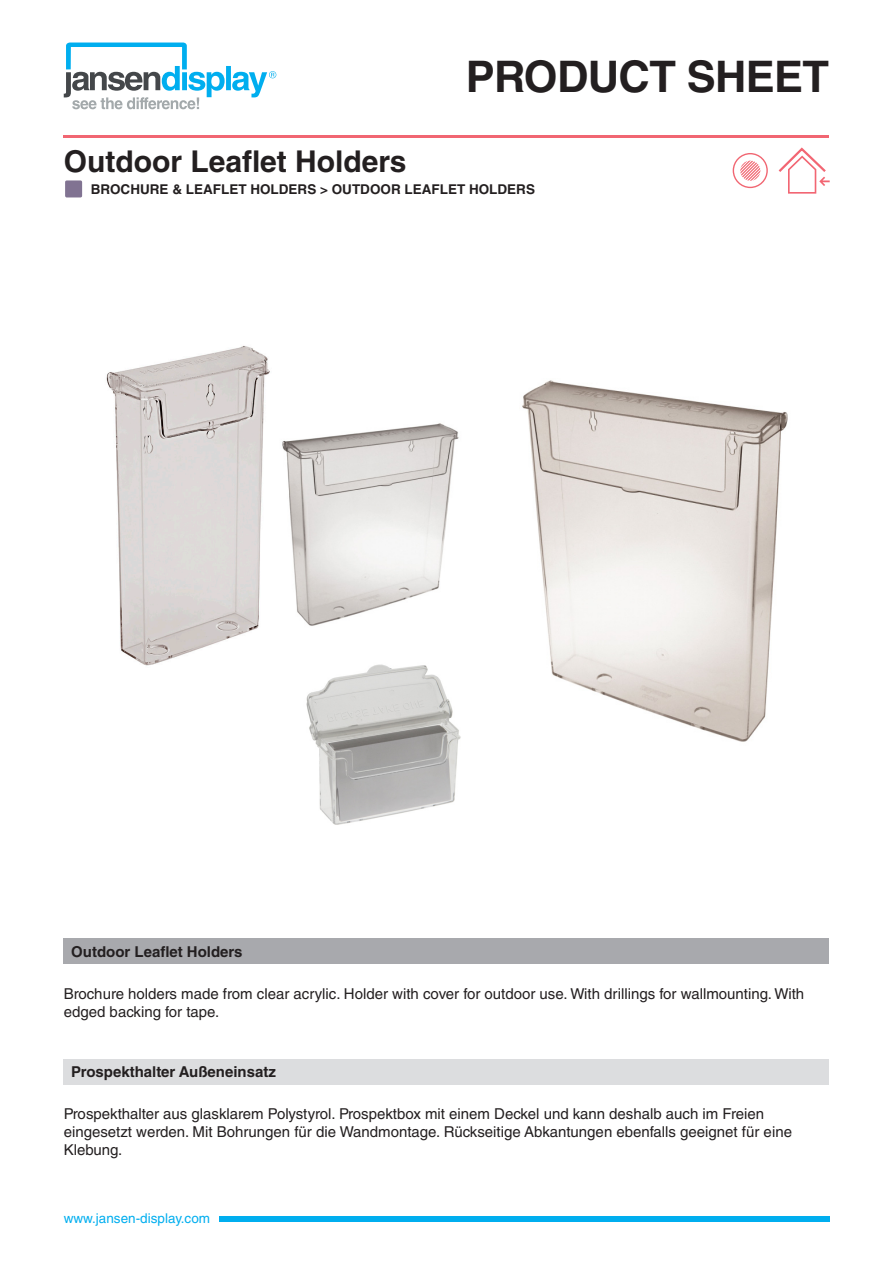
<style>
.page{position:relative;width:893px;height:1263px;background:#fff}
.page>*{position:absolute;margin:0;border:0;box-sizing:border-box;transform-origin:0 0}
.t1{font:700 43.5px "Helvetica LT Std";letter-spacing:-.015em;color:#231f20}
.t2{font:700 30px "Helvetica LT Std";color:#231f20}
.t3{font:15px/18px "Helvetica LT Std";color:#231f20}
.t4{font:700 15px "Helvetica LT Std";color:#231f20}
.t5{font:700 13.5px "Helvetica LT Std";color:#231f20}
.t6{font:13.5px "Helvetica LT Std";color:#00aeef}
</style>
<div class="page">
<div style="left:219px;top:1216px;width:610px;height:6px;background:#00aeef"></div>
<hr style="left:64px;top:135px;width:765px;height:3px;background:#f16672">
<svg style="left:64px;top:43px;width:212px;height:66px"></svg>
<div style="left:64px;top:938px;width:765px;height:26px;background:#a8a9ad"></div>
<div style="left:64px;top:1059px;width:765px;height:25px;background:#dcdddf"></div>
<div style="left:65px;top:180px;width:17px;height:17px;background:#817392;border-radius:2px"></div>
<svg style="left:733px;top:153px;width:35px;height:35px"></svg>
<svg style="left:778px;top:147px;width:52px;height:47px"></svg>
<img style="left:106px;top:346px;width:164px;height:320px">
<img style="left:282px;top:423px;width:177px;height:203px">
<img style="left:522px;top:380px;width:266px;height:362px">
<img style="left:306px;top:664px;width:155px;height:161px">
<p class="t1" style="left:466px;top:50px;width:365px">PRODUCT SHEET</p>
<p class="t2" style="left:64px;top:143px;width:344px">Outdoor Leaflet Holders</p>
<p class="t5" style="left:91px;top:181px;width:446px">BROCHURE &amp; LEAFLET HOLDERS &gt; OUTDOOR LEAFLET HOLDERS</p>
<p class="t4" style="left:71px;top:942px;width:173px">Outdoor Leaflet Holders</p>
<p class="t3" style="left:64px;top:984px;width:742px">Brochure holders made from clear acrylic. Holder with cover for outdoor use. With drillings for wallmounting. With edged backing for tape.</p>
<p class="t4" style="left:71px;top:1062px;width:206px">Prospekthalter Außeneinsatz</p>
<p class="t3" style="left:64px;top:1105px;width:702px">Prospekthalter aus glasklarem Polystyrol. Prospektbox mit einem Deckel und kann deshalb auch im Freien</p>
<p class="t3" style="left:64px;top:1123px;width:730px">eingesetzt werden. Mit Bohrungen für die Wandmontage. Rückseitige Abkantungen ebenfalls geeignet für eine</p>
<p class="t3" style="left:64px;top:1141px;width:60px">Klebung.</p>
<p class="t6" style="left:64px;top:1210px;width:148px">www.jansen-display.com</p>
</div>
